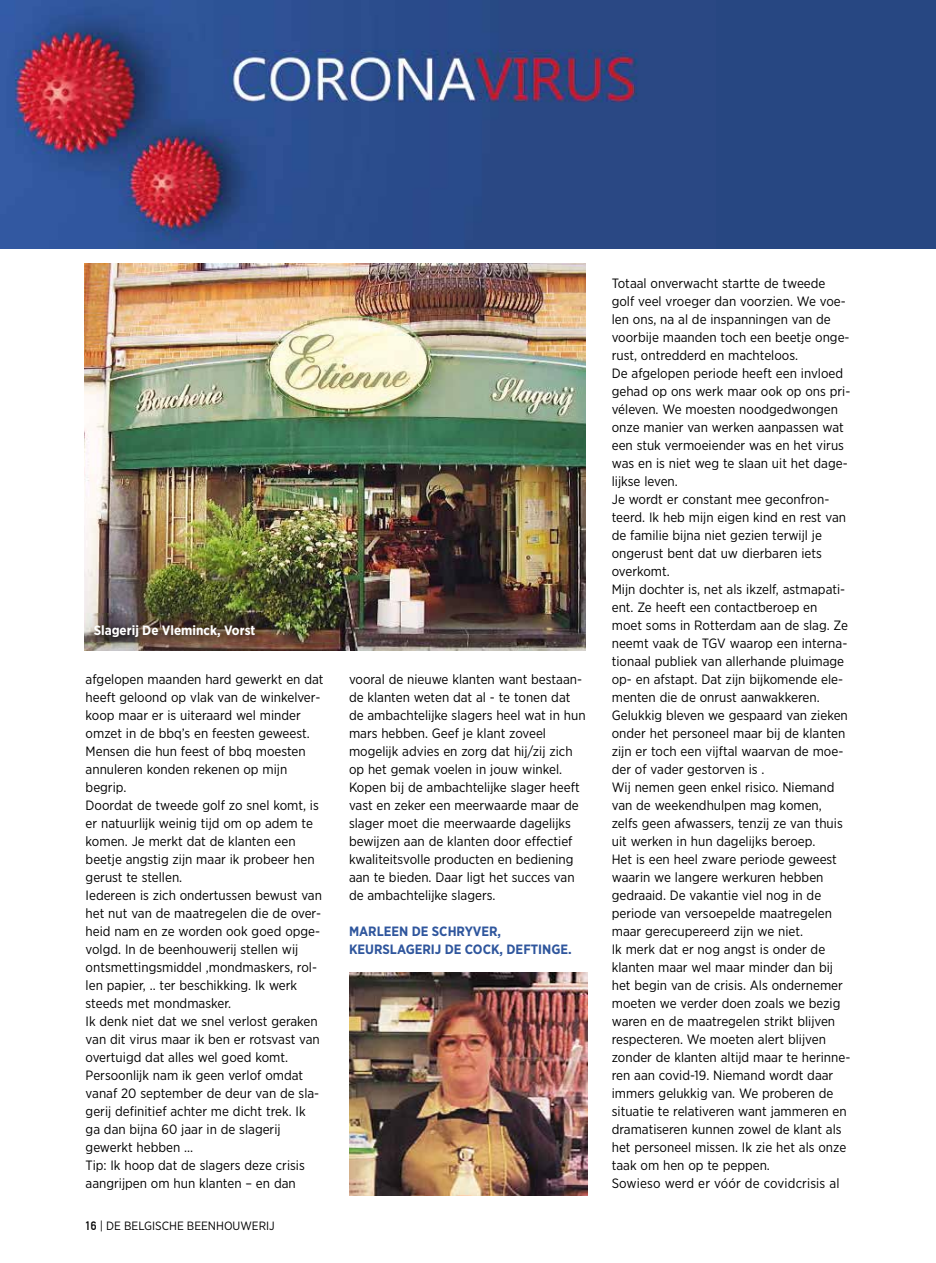
<style>
.page{position:relative;width:936px;height:1263px;background:#fff}
.page>*{position:absolute;margin:0;border:0;box-sizing:border-box;transform-origin:0 0}
.t1{font:13.5px/18px "Gotham Narrow";color:#000}
.t2{font:700 13.5px/18px "Gotham Narrow";color:#2f569d}
.t3{font:700 13.5px "Gotham Narrow";color:#fff}
.t4{font:12px "Gotham Narrow";color:#000}
.s1{font-family:"DIN Alternate";font-weight:700}
</style>
<div class="page">
<div style="left:0;top:0;width:935px;height:249px;background:#274782"></div>
<img style="left:0;top:0;width:638px;height:249px">
<img style="left:349px;top:972px;width:238px;height:223px">
<img style="left:84px;top:264px;width:501px;height:387px">
<div style="left:90px;top:620px;width:175px;height:27px;background:#000;opacity:.75"></div>
<p class="t3" style="left:94px;top:621px;width:163px">Slagerij De Vleminck, Vorst</p>
<p class="t1" style="left:86px;top:670px;width:239px">afgelopen maanden hard gewerkt en dat heeft geloond op vlak van de winkelver&shy;koop maar er is uiteraard wel minder omzet in de bbq’s en feesten geweest.<br>Mensen die hun feest of bbq moesten annuleren konden rekenen op mijn begrip.<br>Doordat de tweede golf zo snel komt, is er natuurlijk weinig tijd om op adem te komen. Je merkt dat de klanten een beetje angstig zijn maar ik probeer hen gerust te stellen.<br>Iedereen is zich ondertussen bewust van het nut van de maatregelen die de over&shy;heid nam en ze worden ook goed opge&shy;volgd. In de beenhouwerij stellen wij ontsmettingsmiddel ,mondmaskers, rol&shy;len papier, .. ter beschikking. Ik werk steeds met mondmasker.<br>Ik denk niet dat we snel verlost geraken van dit virus maar ik ben er rotsvast van overtuigd dat alles wel goed komt.<br>Persoonlijk nam ik geen verlof omdat vanaf 20 september de deur van de sla&shy;gerij definitief achter me dicht trek. Ik ga dan bijna 60 jaar in de slagerij gewerkt hebben …<br>Tip: Ik hoop dat de slagers deze crisis aangrijpen om hun klanten – en dan</p>
<p class="t1" style="left:349px;top:670px;width:238px">vooral de nieuwe klanten want bestaan&shy;de klanten weten dat al - te tonen dat de ambachtelijke slagers heel wat in hun mars hebben. Geef je klant zoveel mogelijk advies en zorg dat hij/zij zich op het gemak voelen in jouw winkel.<br>Kopen bij de ambachtelijke slager heeft vast en zeker een meerwaarde maar de slager moet die meerwaarde dagelijks bewijzen aan de klanten door effectief kwaliteitsvolle producten en bediening aan te bieden. Daar ligt het succes van de ambachtelijke slagers.</p>
<p class="t2" style="left:349px;top:922px;width:224px">MARLEEN DE SCHRYVER,<br>KEURSLAGERIJ DE COCK, DEFTINGE.</p>
<p class="t4" style="left:85px;top:1218px;width:191px"><span class="s1">16</span> | DE BELGISCHE BEENHOUWERIJ</p>
<p class="t1" style="left:611px;top:274px;width:240px">Totaal onverwacht startte de tweede golf veel vroeger dan voorzien. We voe&shy;len ons, na al de inspanningen van de voorbije maanden toch een beetje onge&shy;rust, ontredderd en machteloos.<br>De afgelopen periode heeft een invloed gehad op ons werk maar ook op ons pri&shy;véleven. We moesten noodgedwongen onze manier van werken aanpassen wat een stuk vermoeiender was en het virus was en is niet weg te slaan uit het dage&shy;lijkse leven.<br>Je wordt er constant mee geconfron&shy;teerd. Ik heb mijn eigen kind en rest van de familie bijna niet gezien terwijl je ongerust bent dat uw dierbaren iets overkomt.<br>Mijn dochter is, net als ikzelf, astmapati&shy;ënt. Ze heeft een contactberoep en moet soms in Rotterdam aan de slag. Ze neemt vaak de TGV waarop een interna&shy;tionaal publiek van allerhande pluimage op- en afstapt. Dat zijn bijkomende ele&shy;menten die de onrust aanwakkeren.<br>Gelukkig bleven we gespaard van zieken onder het personeel maar bij de klanten zijn er toch een vijftal waarvan de moe&shy;der of vader gestorven is .<br>Wij nemen geen enkel risico. Niemand van de weekendhulpen mag komen, zelfs geen afwassers, tenzij ze van thuis uit werken in hun dagelijks beroep.<br>Het is een heel zware periode geweest waarin we langere werkuren hebben gedraaid. De vakantie viel nog in de periode van versoepelde maatregelen maar gerecupereerd zijn we niet.<br>Ik merk dat er nog angst is onder de klanten maar wel maar minder dan bij het begin van de crisis. Als ondernemer moeten we verder doen zoals we bezig waren en de maatregelen strikt blijven respecteren. We moeten alert blijven zonder de klanten altijd maar te herinne&shy;ren aan covid-19. Niemand wordt daar immers gelukkig van. We proberen de situatie te relativeren want jammeren en dramatiseren kunnen zowel de klant als het personeel missen. Ik zie het als onze taak om hen op te peppen.<br>Sowieso werd er vóór de covidcrisis al</p>
</div>
